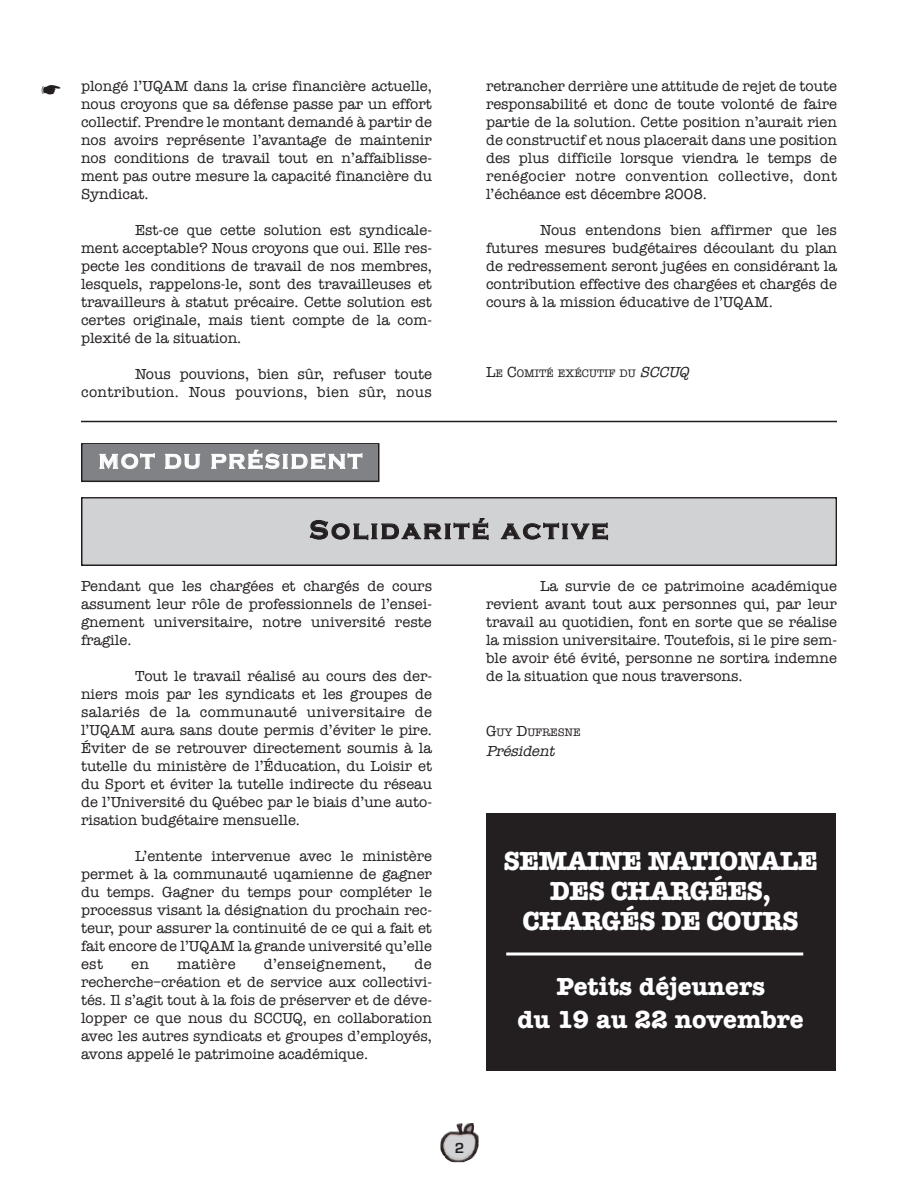
<style>
.page{position:relative;width:918px;height:1188px;background:#fff}
.page>*{position:absolute;margin:0;border:0;box-sizing:border-box;transform-origin:0 0}
.t1{font:700 27px/30px "American Typewriter";letter-spacing:-.035em;color:#fff;text-align:center}
.t2{font:700 27px "Copperplate Gothic";letter-spacing:.085em;color:#231f20}
.t3{font:700 25.5px/32.7px "American Typewriter";color:#fff;text-align:center}
.t4{font:700 21px "Copperplate Gothic";letter-spacing:.09em;color:#fff}
.t5{font:700 15.15px "Eurostile";color:#231f20}
.t6{font:15px/18px "American Typewriter";color:#231f20;text-align:justify}
.t7{font:15px/18px "American Typewriter";letter-spacing:.025em;color:#231f20;text-align:right}
.t8{font:italic 15px "American Typewriter";color:#231f20}
.t9{font:11.25px "American Typewriter";color:#231f20}
.s1{font-size:15px}
.s2{font-style:italic;font-size:15px}
</style>
<div class="page">
<svg style="left:440px;top:1123px;width:39px;height:40px"></svg>
<div style="left:82px;top:499px;width:754px;height:65px;background:#d1d2d4"></div>
<div style="left:81px;top:497px;width:756px;height:69px;border:2px solid #231f20"></div>
<div style="left:82px;top:445px;width:296px;height:36px;background:#808285"></div>
<div style="left:81px;top:443px;width:298px;height:39px;border:2px solid #231f20"></div>
<hr style="left:81px;top:421px;width:756px;height:1px;background:#231f20">
<div style="left:486px;top:813px;width:349px;height:258px;background:#231f20"></div>
<svg style="left:506px;top:952px;width:297px;height:4px"></svg>
<p class="t6" style="left:81px;top:77px;width:353px">plongé l’UQAM dans la crise financière actuelle, nous croyons que sa défense passe par un effort collectif. Prendre le montant demandé à partir de nos avoirs représente l’avantage de maintenir nos conditions de travail tout en n’affaiblisse&shy;ment pas outre mesure la capacité financière du Syndicat.</p>
<p class="t6" style="left:81px;top:221px;width:353px;text-indent:54px">Est-ce que cette solution est syndicale&shy;ment acceptable? Nous croyons que oui. Elle res&shy;pecte les conditions de travail de nos membres, lesquels, rappelons-le, sont des travailleuses et travailleurs à statut précaire. Cette solution est certes originale, mais tient compte de la com&shy;plexité de la situation.</p>
<p class="t7" style="left:81px;top:365px;width:353px">Nous pouvions, bien sûr, refuser toute contribution. Nous pouvions, bien sûr, nous</p>
<h3 class="t4" style="left:99px;top:449px;width:265px">MOT DU PRÉSIDENT</h3>
<p class="t6" style="left:486px;top:77px;width:353px">retrancher derrière une attitude de rejet de toute responsabilité et donc de toute volonté de faire partie de la solution. Cette position n’aurait rien de constructif et nous placerait dans une position des plus difficile lorsque viendra le temps de renégocier notre convention collective, dont l’échéance est décembre 2008.</p>
<p class="t6" style="left:486px;top:221px;width:353px;text-indent:54px">Nous entendons bien affirmer que les futures mesures budgétaires découlant du plan de redressement seront jugées en considérant la contribution effective des chargées et chargés de cours à la mission éducative de l’UQAM.</p>
<p class="t9" style="left:486px;top:367px;width:208px"><span class="s1">L</span>E <span class="s1">C</span>OMITÉ EXÉCUTIF DU <span class="s2">SCCUQ</span></p>
<h1 class="t2" style="left:309px;top:514px;width:301px">Solidarité active</h1>
<p class="t6" style="left:81px;top:577px;width:353px">Pendant que les chargées et chargés de cours assument leur rôle de professionnels de l’ensei&shy;gnement universitaire, notre université reste fragile.</p>
<p class="t6" style="left:81px;top:667px;width:353px;text-indent:54px">Tout le travail réalisé au cours des der&shy;niers mois par les syndicats et les groupes de salariés de la communauté universitaire de l’UQAM aura sans doute permis d’éviter le pire.<br>Éviter de se retrouver directement soumis à la tutelle du ministère de l’Éducation, du Loisir et du Sport et éviter la tutelle indirecte du réseau de l’Université du Québec par le biais d’une auto&shy;risation budgétaire mensuelle.</p>
<p class="t6" style="left:81px;top:847px;width:353px;text-indent:54px">L’entente intervenue avec le ministère permet à la communauté uqamienne de gagner du temps. Gagner du temps pour compléter le processus visant la désignation du prochain rec&shy;teur, pour assurer la continuité de ce qui a fait et fait encore de l’UQAM la grande université qu’elle est</p>
<p class="t6" style="left:131px;top:955px;width:19px">en</p>
<p class="t7" style="left:177px;top:955px;width:60px">matière</p>
<p class="t7" style="left:264px;top:955px;width:124px">d’enseignement,</p>
<p class="t6" style="left:81px;top:955px;width:353px;text-indent:333px">de recherche–création et de service aux collectivi&shy;tés. Il s’agit tout à la fois de préserver et de déve&shy;lopper ce que nous du SCCUQ, en collaboration avec les autres syndicats et groupes d’employés, avons appelé le patrimoine académique.</p>
<p class="t6" style="left:486px;top:577px;width:353px;text-indent:54px">La survie de ce patrimoine académique revient avant tout aux personnes qui, par leur travail au quotidien, font en sorte que se réalise la mission universitaire. Toutefois, si le pire sem&shy;ble avoir été évité, personne ne sortira indemne de la situation que nous traversons.</p>
<p class="t9" style="left:486px;top:726px;width:96px"><span class="s1">G</span>UY <span class="s1">D</span>UFRESNE</p>
<p class="t8" style="left:486px;top:742px;width:74px">Président</p>
<h1 class="t1" style="left:503px;top:846px;width:316px">SEMAINE NATIONALE<br>DES CHARGÉES,<br>CHARGÉS DE COURS</h1>
<h2 class="t3" style="left:517px;top:970px;width:288px">Petits déjeuners<br>du 19 au 22 novembre</h2>
<p class="t5" style="left:455px;top:1139px;width:11px">2</p>
</div>
